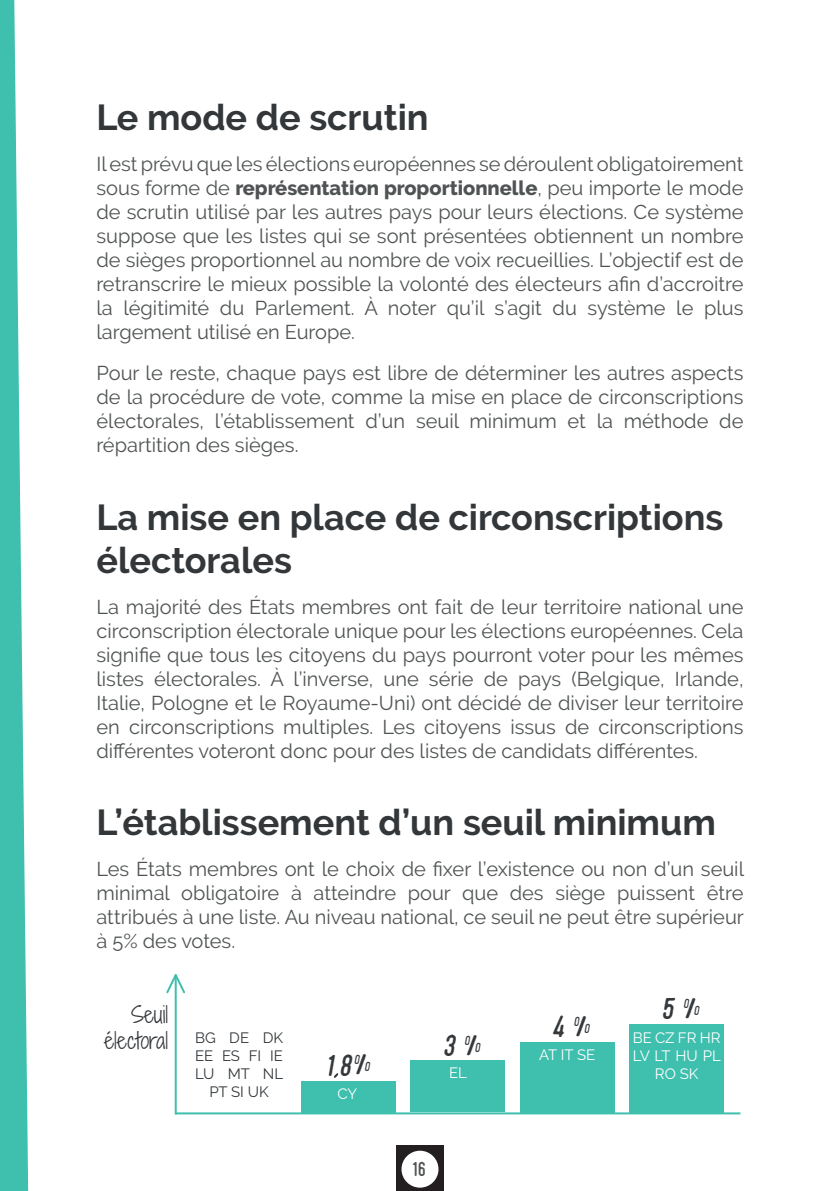
<style>
.page{position:relative;width:840px;height:1191px;background:#fff}
.page>*{position:absolute;margin:0;border:0;box-sizing:border-box;transform-origin:0 0}
.Titre_niveau_1{font:700 36px/43.2px "Raleway";color:#33373a}
.Paragraphe{font:italic 30px "Hamurz Free Version";color:#33373a}
.Titre_niveau_2{font:300 21.8px/26.2px "Shadows Into";color:#33373a;text-align:right}
.Paragraphe-2{font:20px/24px "Raleway";color:#505354;text-align:justify}
.t1{font:20px "Hamurz Free Version";color:#505354}
.Paragraphe-3{font:15px/18px "Raleway";color:#fff;text-align:center}
.Paragraphe-4{font:15px/18px "Raleway";color:#33373a;text-align:center}
.Paragraphe-5{font:italic 12.8px "Hamurz Free Version";color:#33373a}
.s1{font-weight:800}
</style>
<div class="page">
<div style="left:396px;top:1145px;width:47px;height:46px;background:#231f20"></div>
<div style="left:401px;top:1150px;width:37px;height:37px;background:#fff;border-radius:50%"></div>
<svg style="left:0;top:0;width:28px;height:1191px"></svg>
<hr style="left:175px;top:1112px;width:565px;height:2px;background:#3fbfae">
<div style="left:301px;top:1081px;width:94px;height:31px;background:#3fbfae"></div>
<div style="left:410px;top:1060px;width:94px;height:52px;background:#3fbfae"></div>
<div style="left:519px;top:1042px;width:95px;height:70px;background:#3fbfae"></div>
<div style="left:629px;top:1024px;width:94px;height:88px;background:#3fbfae"></div>
<svg style="left:334px;top:1073px;width:4px;height:4px"></svg>
<hr style="left:175px;top:976px;width:2px;height:138px;background:#3fbfae">
<svg style="left:166px;top:974px;width:19px;height:21px"></svg>
<p class="Titre_niveau_1" style="left:96px;top:96px;width:333px">Le mode de scrutin</p>
<p class="Paragraphe-2" style="left:96px;top:152px;width:648px">Il est prévu que les élections européennes se déroulent obligatoirement sous forme de <span class="s1">représentation proportionnelle</span>, peu importe le mode de scrutin utilisé par les autres pays pour leurs élections. Ce système suppose que les listes qui se sont présentées obtiennent un nombre de sièges proportionnel au nombre de voix recueillies. L’objectif est de retranscrire le mieux possible la volonté des électeurs afin d’accroitre la légitimité du Parlement. À noter qu’il s’agit du système le plus largement utilisé en Europe.</p>
<p class="Paragraphe-2" style="left:96px;top:361px;width:648px">Pour le reste, chaque pays est libre de déterminer les autres aspects de la procédure de vote, comme la mise en place de circonscriptions électorales, l’établissement d’un seuil minimum et la méthode de répartition des sièges.</p>
<p class="Titre_niveau_1" style="left:96px;top:495px;width:628px">La mise en place de circonscriptions électorales</p>
<p class="Paragraphe-2" style="left:96px;top:595px;width:648px">La majorité des États membres ont fait de leur territoire national une circonscription électorale unique pour les élections européennes. Cela signifie que tous les citoyens du pays pourront voter pour les mêmes listes électorales. À l’inverse, une série de pays (Belgique, Irlande, Italie, Pologne et le Royaume-Uni) ont décidé de diviser leur territoire en circonscriptions multiples. Les citoyens issus de circonscriptions différentes voteront donc pour des listes de candidats différentes.</p>
<p class="Titre_niveau_1" style="left:96px;top:801px;width:620px">L’établissement d’un seuil minimum</p>
<p class="Paragraphe-2" style="left:96px;top:857px;width:648px">Les États membres ont le choix de fixer l’existence ou non d’un seuil minimal obligatoire à atteindre pour que des siège puissent être attribués à une liste. Au niveau national, ce seuil ne peut être supérieur à 5% des votes.</p>
<p class="Titre_niveau_2" style="left:104px;top:1001px;width:65px">Seuil électoral</p>
<p class="Paragraphe-4" style="left:195px;top:1028px;width:90px">BG DE DK<br>EE ES FI IE<br>LU MT NL<br>PT SI UK</p>
<p class="Paragraphe" style="left:326px;top:1048px;width:34px">18</p>
<p class="Paragraphe-5" style="left:354px;top:1052px;width:10px">0</p>
<p class="Paragraphe-5" style="left:364px;top:1059px;width:10px">0</p>
<p class="Paragraphe-3" style="left:337px;top:1084px;width:21px">CY</p>
<p class="Paragraphe" style="left:443px;top:1028px;width:20px">3</p>
<p class="Paragraphe-5" style="left:464px;top:1033px;width:10px">0</p>
<p class="Paragraphe-5" style="left:475px;top:1040px;width:10px">0</p>
<p class="Paragraphe-3" style="left:449px;top:1063px;width:19px">EL</p>
<p class="t1" style="left:413px;top:1157px;width:15px">16</p>
<p class="Paragraphe" style="left:552px;top:1010px;width:21px">4</p>
<p class="Paragraphe-5" style="left:574px;top:1014px;width:10px">0</p>
<p class="Paragraphe-5" style="left:584px;top:1021px;width:10px">0</p>
<p class="Paragraphe-3" style="left:539px;top:1045px;width:57px">AT IT SE</p>
<p class="Paragraphe" style="left:662px;top:991px;width:20px">5</p>
<p class="Paragraphe-5" style="left:683px;top:996px;width:10px">0</p>
<p class="Paragraphe-5" style="left:693px;top:1003px;width:10px">0</p>
<p class="Paragraphe-3" style="left:632px;top:1028px;width:90px">BE CZ FR HR<br>LV LT HU PL<br>RO SK</p>
</div>
